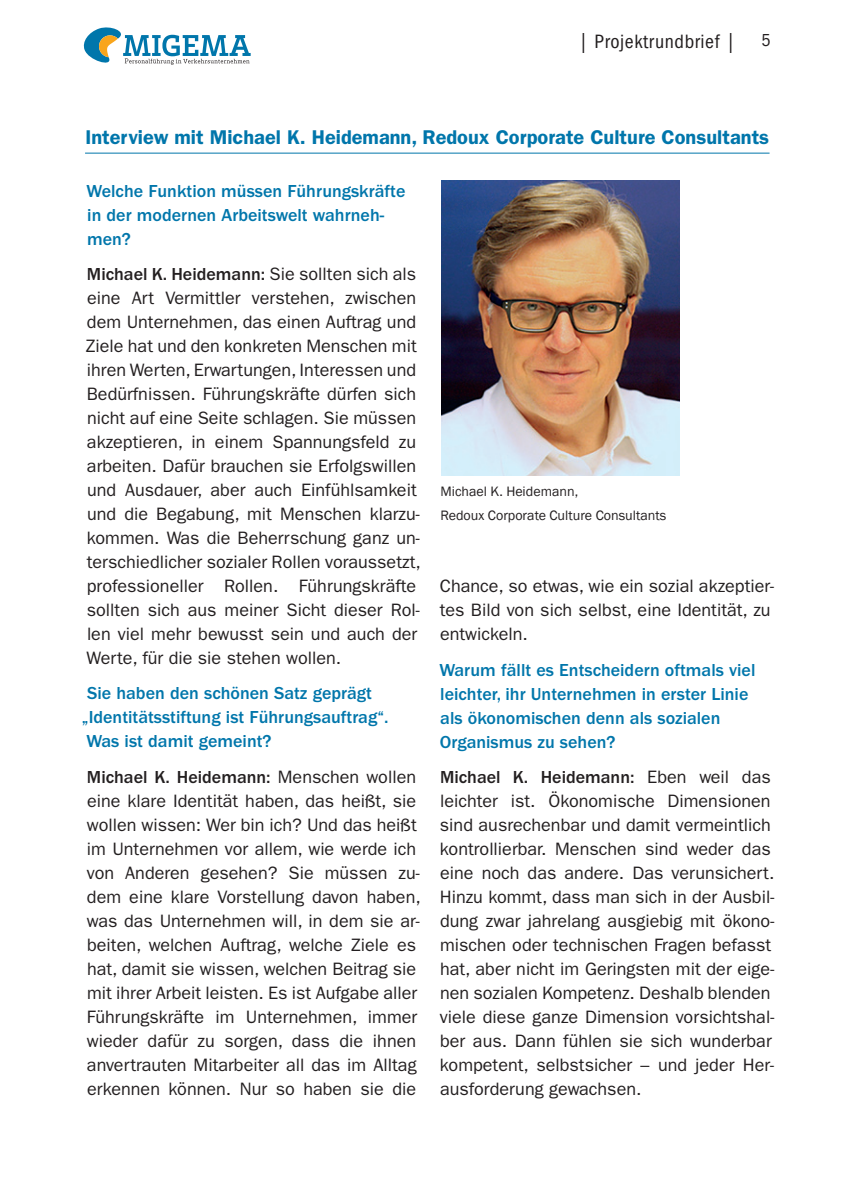
<style>
.page{position:relative;width:845px;height:1202px;background:#fff}
.page>*{position:absolute;margin:0;border:0;box-sizing:border-box;transform-origin:0 0}
.t1{font:600 20px "ITC Franklin Gothic Std";color:#0076ab}
.t2{font:condensed 20px "ITC Franklin Gothic Std";letter-spacing:.03em;color:#231f20}
.t3{font:18px/24px "ITC Franklin Gothic Std";color:#231f20}
.t4{font:500 18px/24px "ITC Franklin Gothic Std";color:#0076ab}
.t5{font:condensed 18px "ITC Franklin Gothic Std";color:#231f20}
.t6{font:14px/24px "Franklin Gothic";color:#231f20}
.s1{font-weight:500}
</style>
<div class="page">
<svg style="left:83px;top:27px;width:168px;height:38px"></svg>
<img style="left:441px;top:180px;width:238px;height:295px">
<hr style="left:85px;top:153px;width:684px;height:1px;background:#0076ab">
<p class="t2" style="left:578px;top:30px;width:159px">| Projektrundbrief |</p>
<p class="t5" style="left:761px;top:30px;width:11px">5</p>
<p class="t1" style="left:85px;top:125px;width:685px">Interview mit Michael K. Heidemann, Redoux Corporate Culture Consultants</p>
<p class="t4" style="left:87px;top:179px;width:320px">Welche Funktion müssen Führungskräfte in der modernen Arbeitswelt wahrneh&shy;men?</p>
<p class="t3" style="left:86px;top:262px;width:336px"><span class="s1">Michael K. Heidemann:</span> Sie sollten sich als eine Art Vermittler verstehen, zwischen dem Unternehmen, das einen Auftrag und Ziele hat und den konkreten Menschen mit ihren Werten, Erwartungen, Interessen und Bedürfnissen. Führungskräfte dürfen sich nicht auf eine Seite schlagen. Sie müssen akzeptieren, in einem Spannungsfeld zu arbeiten. Dafür brauchen sie Erfolgswillen und Ausdauer, aber auch Einfühlsamkeit und die Begabung, mit Menschen klarzu&shy;kommen. Was die Beherrschung ganz un&shy;terschiedlicher sozialer Rollen voraussetzt, professioneller Rollen. Führungskräfte sollten sich aus meiner Sicht dieser Rol&shy;len viel mehr bewusst sein und auch der Werte, für die sie stehen wollen.</p>
<p class="t4" style="left:82px;top:681px;width:308px">Sie haben den schönen Satz geprägt „Identitätsstiftung ist Führungsauftrag“.<br>Was ist damit gemeint?</p>
<p class="t3" style="left:87px;top:765px;width:335px"><span class="s1">Michael K. Heidemann:</span> Menschen wollen eine klare Identität haben, das heißt, sie wollen wissen: Wer bin ich? Und das heißt im Unternehmen vor allem, wie werde ich von Anderen gesehen? Sie müssen zu&shy;dem eine klare Vorstellung davon haben, was das Unternehmen will, in dem sie ar&shy;beiten, welchen Auftrag, welche Ziele es hat, damit sie wissen, welchen Beitrag sie mit ihrer Arbeit leisten. Es ist Aufgabe aller Führungskräfte im Unternehmen, immer wieder dafür zu sorgen, dass die ihnen anvertrauten Mitarbeiter all das im Alltag erkennen können. Nur so haben sie die</p>
<p class="t6" style="left:440px;top:480px;width:227px">Michael K. Heidemann,<br>Redoux Corporate Culture Consultants</p>
<p class="t3" style="left:440px;top:574px;width:336px">Chance, so etwas, wie ein sozial akzeptier&shy;tes Bild von sich selbst, eine Identität, zu entwickeln.</p>
<p class="t4" style="left:440px;top:658px;width:317px">Warum fällt es Entscheidern oftmals viel leichter, ihr Unternehmen in erster Linie als ökonomischen denn als sozialen Organismus zu sehen?</p>
<p class="t3" style="left:440px;top:765px;width:336px"><span class="s1">Michael K. Heidemann:</span> Eben weil das leichter ist. Ökonomische Dimensionen sind ausrechenbar und damit vermeintlich kontrollierbar. Menschen sind weder das eine noch das andere. Das verunsichert.<br>Hinzu kommt, dass man sich in der Ausbil&shy;dung zwar jahrelang ausgiebig mit ökono&shy;mischen oder technischen Fragen befasst hat, aber nicht im Geringsten mit der eige&shy;nen sozialen Kompetenz. Deshalb blenden viele diese ganze Dimension vorsichtshal&shy;ber aus. Dann fühlen sie sich wunderbar kompetent, selbstsicher – und jeder Her&shy;ausforderung gewachsen.</p>
</div>
